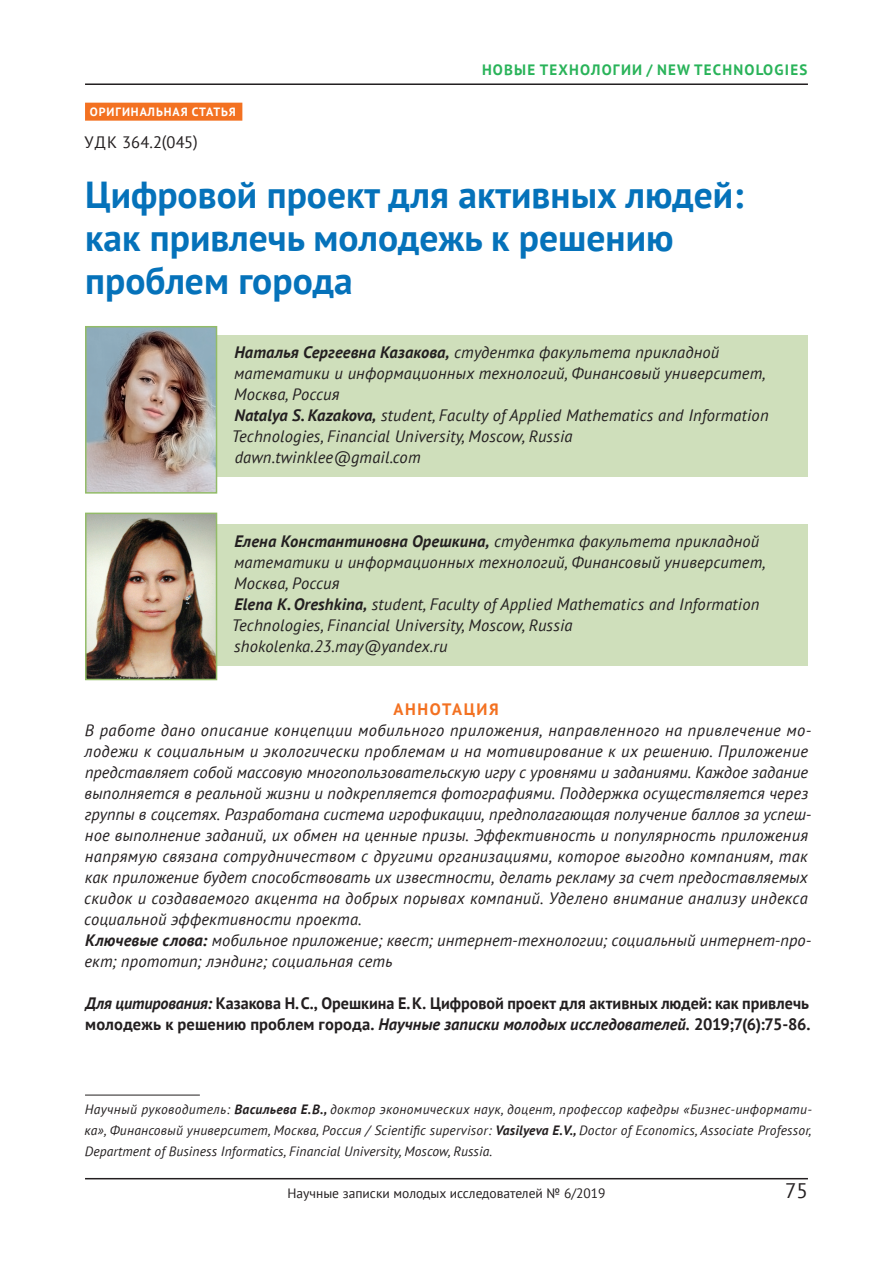
<style>
.page{position:relative;width:893px;height:1263px;background:#fff}
.page>*{position:absolute;margin:0;border:0;box-sizing:border-box;transform-origin:0 0}
.t1{font:700 37.5px/42.8px "PT Sans";color:#0572ba}
.t2{font:21px "PT Sans";color:#231f20}
.t3{font:italic 16.5px/21px "PT Sans";letter-spacing:.01em;color:#231f20}
.t4{font:700 16.5px/21px "PT Sans";letter-spacing:-.005em;color:#231f20}
.t5{font:16.5px "PT Sans";letter-spacing:.025em;color:#231f20}
.t6{font:700 16.5px "PT Sans";color:#f37121}
.t7{font:700 15px "PT Sans";letter-spacing:.08em;color:#29b359}
.t8{font:italic 13.5px/21px "PT Sans";letter-spacing:.01em;color:#231f20;text-align:justify}
.t9{font:13.5px "PT Sans";color:#231f20}
.t10{font:700 12px "PT Sans";color:#fff}
.s1{font-weight:700}
.s2{font-style:italic}
</style>
<div class="page">
<hr style="left:85px;top:1178px;width:723px;height:1px;background:#231f20">
<hr style="left:85px;top:83px;width:723px;height:2px;background:#231f20">
<div style="left:85px;top:524px;width:723px;height:142px;background:#cfdfbb"></div>
<div style="left:85px;top:336px;width:723px;height:141px;background:#cfdfbb"></div>
<div style="left:85px;top:103px;width:157px;height:18px;background:#f37121"></div>
<img style="left:88px;top:329px;width:126px;height:162px">
<div style="left:85px;top:326px;width:132px;height:168px;border:2px solid #93bc68"></div>
<img style="left:88px;top:516px;width:126px;height:161px">
<div style="left:85px;top:513px;width:132px;height:167px;border:2px solid #93bc68"></div>
<hr style="left:85px;top:1095px;width:115px;height:1px;background:#231f20">
<p class="t7" style="left:482px;top:60px;width:99px">НОВЫЕ ТЕХНОЛО</p>
<p class="t7" style="left:613px;top:60px;width:187px">ГИИ / NEW TECHNOLOGIES</p>
<p class="t10" style="left:90px;top:103px;width:9px">ОРИ</p>
<p class="t10" style="left:116px;top:103px;width:16px">ГИНАЛ</p>
<p class="t10" style="left:156px;top:103px;width:44px">ЬНАЯ СТАТ</p>
<p class="t10" style="left:221px;top:103px;width:16px">ЬЯ</p>
<p class="t5" style="left:85px;top:132px;width:115px">УДК 364.2(045)</p>
<h1 class="t1" style="left:85px;top:173px;width:660px">Цифровой проект для активных людей: как привлечь молодежь к решению проблем города</h1>
<p class="t3" style="left:232px;top:342px;width:538px"><span class="s1">Наталья Сергеевна Казакова,</span> студентка факультета прикладной математики и информационных технологий, Финансовый университет, Москва, Россия<br><span class="s1">Natalya S. Kazakova,</span> student, Faculty of Applied Mathematics and Information Technologies, Financial University, Moscow, Russia<br>dawn.twinklee@gmail.com</p>
<p class="t3" style="left:232px;top:531px;width:535px"><span class="s1">Елена Константиновна Орешкина,</span> студентка факультета прикладной математики и информационных технологий, Финансовый университет, Москва, Россия<br><span class="s1">Elena K.Oreshkina,</span> student, Faculty of Applied Mathematics and Information Technologies, Financial University, Moscow, Russia shokolenka.23.may@yandex.ru</p>
<p class="t6" style="left:394px;top:699px;width:13px">АННОТА</p>
<p class="t6" style="left:464px;top:699px;width:37px">ЦИЯ</p>
<p class="t3" style="left:84px;top:720px;width:729px">В работе дано описание концепции мобильного приложения, направленного на привлечение мо&shy;лодежи к социальным и экологически проблемам и на мотивирование к их решению. Приложение представляет собой массовую многопользовательскую игру с уровнями и заданиями. Каждое задание выполняется в реальной жизни и подкрепляется фотографиями. Поддержка осуществляется через группы в соцсетях. Разработана система игрофикации, предполагающая получение баллов за успеш&shy;ное выполнение заданий, их обмен на ценные призы. Эффективность и популярность приложения напрямую связана сотрудничеством с другими организациями, которое выгодно компаниям, так как приложение будет способствовать их известности, делать рекламу за счет предоставляемых скидок и создаваемого акцента на добрых порывах компаний. Уделено внимание анализу индекса социальной эффективности проекта.<br><span class="s1">Ключевые слова:</span> мобильное приложение; квест; интернет-технологии; социальный интернет-про&shy;ект; прототип; лэндинг; социальная сеть</p>
<p class="t4" style="left:85px;top:993px;width:727px"><span class="s2">Для цитирования:</span> Казакова Н . С., Орешкина Е.К<span class="s2">.</span> Цифровой проект для активных людей: как привлечь молодежь к решению проблем города. <span class="s2">Научные записки молодых исследователей.</span> 2019;7(6):75-86.</p>
<p class="t8" style="left:85px;top:1099px;width:729px">Научный руководитель: <span class="s1">Васильева Е.В.,</span> доктор экономических наук, доцент, профессор кафедры «Бизнес-информати&shy;ка», Финансовый университет, Москва, Россия / Scientific supervisor: <span class="s1">Vasilyeva E.V.,</span> Doctor of Economics, Associate Professor, Department of Business Informatics, Financial University, Moscow, Russia.</p>
<p class="t9" style="left:287px;top:1185px;width:320px">Научные записки молодых исследователей № 6/2019</p>
<p class="t2" style="left:785px;top:1177px;width:24px">75</p>
</div>
